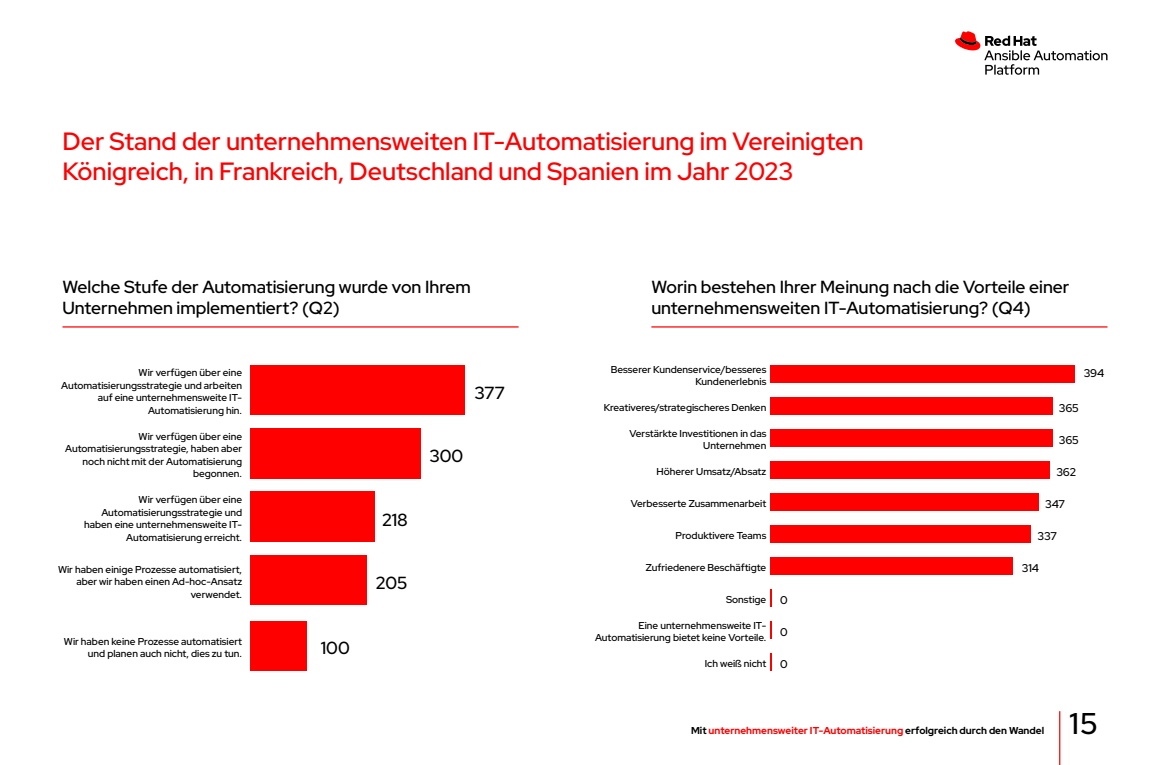
<style>
.page{position:relative;width:1170px;height:765px;background:#fff}
.page>*{position:absolute;margin:0;border:0;box-sizing:border-box;transform-origin:0 0}
.t1{font:500 30px "Red Hat Display";color:#000}
.t2{font:500 25px/30px "Red Hat Display";color:#f00}
.t3{font:500 17.5px/21px "Red Hat Display";color:#000}
.t4{font:500 11.25px "Red Hat Display";letter-spacing:-.01em;color:#000}
.t5{font:500 10px/12.5px "Red Hat Display";color:#000;text-align:right}
.t6{font:700 10px "Red Hat Display";color:#f00}
.s1{color:#000}
</style>
<div class="page">
<svg style="left:955px;top:31px;width:153px;height:44px"></svg>
<hr style="left:1059px;top:711px;width:1px;height:54px;background:#f00">
<hr style="left:62px;top:326px;width:457px;height:2px;background:#f00">
<div style="left:250px;top:365px;width:215px;height:50px;background:#f00"></div>
<div style="left:250px;top:428px;width:171px;height:50px;background:#f00"></div>
<div style="left:250px;top:492px;width:124px;height:50px;background:#f00"></div>
<div style="left:250px;top:555px;width:117px;height:50px;background:#f00"></div>
<hr style="left:651px;top:326px;width:457px;height:2px;background:#f00">
<div style="left:250px;top:621px;width:57px;height:50px;background:#f00"></div>
<div style="left:771px;top:429px;width:282px;height:18px;background:#f00"></div>
<div style="left:771px;top:461px;width:279px;height:18px;background:#f00"></div>
<div style="left:771px;top:493px;width:268px;height:18px;background:#f00"></div>
<div style="left:771px;top:525px;width:260px;height:18px;background:#f00"></div>
<div style="left:771px;top:557px;width:242px;height:18px;background:#f00"></div>
<div style="left:771px;top:365px;width:304px;height:17px;background:#f00"></div>
<div style="left:771px;top:397px;width:282px;height:18px;background:#f00"></div>
<svg style="left:771px;top:589px;width:1px;height:18px"></svg>
<svg style="left:771px;top:621px;width:1px;height:18px"></svg>
<svg style="left:771px;top:653px;width:1px;height:18px"></svg>
<h2 class="t2" style="left:62px;top:126px;width:803px">Der Stand der unternehmensweiten IT-Automatisierung im Vereinigten<br>Königreich, in Frankreich, Deutschland und Spanien im Jahr 2023</h2>
<h3 class="t3" style="left:62px;top:276px;width:410px">Welche Stufe der Automatisierung wurde von Ihrem<br>Unternehmen implementiert? (Q2)</h3>
<p class="t5" style="left:61px;top:366px;width:182px">Wir verfügen über eine<br>Automatisierungsstrategie und arbeiten auf eine unternehmensweite IT-<br>Automatisierung hin.</p>
<p class="t5" style="left:65px;top:430px;width:178px">Wir verfügen über eine<br>Automatisierungsstrategie, haben aber noch nicht mit der Automatisierung begonnen.</p>
<p class="t5" style="left:84px;top:493px;width:159px">Wir verfügen über eine<br>Automatisierungsstrategie und haben eine unternehmensweite IT-<br>Automatisierung erreicht.</p>
<p class="t5" style="left:58px;top:563px;width:186px">Wir haben einige Prozesse automatisiert, aber wir haben einen Ad-hoc-Ansatz verwendet.</p>
<p class="t5" style="left:64px;top:635px;width:180px">Wir haben keine Prozesse automatisiert und planen auch nicht, dies zu tun.</p>
<h3 class="t3" style="left:321px;top:637px;width:30px">100</h3>
<h3 class="t3" style="left:382px;top:509px;width:28px">218</h3>
<h3 class="t3" style="left:376px;top:572px;width:33px">205</h3>
<h3 class="t3" style="left:475px;top:382px;width:32px">377</h3>
<h3 class="t3" style="left:430px;top:445px;width:35px">300</h3>
<h3 class="t3" style="left:651px;top:276px;width:420px">Worin bestehen Ihrer Meinung nach die Vorteile einer unternehmensweiten IT-Automatisierung? (Q4)</h3>
<p class="t5" style="left:611px;top:363px;width:157px">Besserer Kundenservice/besseres<br>Kundenerlebnis</p>
<p class="t5" style="left:604px;top:401px;width:164px">Kreativeres/strategischeres Denken</p>
<p class="t5" style="left:630px;top:427px;width:138px">Verstärkte Investitionen in das<br>Unternehmen</p>
<p class="t5" style="left:657px;top:465px;width:111px">Höherer Umsatz/Absatz</p>
<p class="t5" style="left:631px;top:497px;width:137px">Verbesserte Zusammenarbeit</p>
<p class="t5" style="left:676px;top:529px;width:92px">Produktivere Teams</p>
<p class="t5" style="left:646px;top:561px;width:122px">Zufriedenere Beschäftigte</p>
<p class="t5" style="left:726px;top:593px;width:42px">Sonstige</p>
<p class="t5" style="left:595px;top:619px;width:173px">Eine unternehmensweite IT-<br>Automatisierung bietet keine Vorteile.</p>
<p class="t5" style="left:705px;top:657px;width:63px">Ich weiß nicht</p>
<p class="t4" style="left:780px;top:592px;width:9px">0</p>
<p class="t4" style="left:780px;top:624px;width:9px">0</p>
<p class="t4" style="left:780px;top:656px;width:9px">0</p>
<p class="t4" style="left:1084px;top:366px;width:22px">394</p>
<p class="t4" style="left:1059px;top:400px;width:22px">365</p>
<p class="t4" style="left:1059px;top:432px;width:22px">365</p>
<p class="t4" style="left:1056px;top:464px;width:21px">362</p>
<p class="t4" style="left:1045px;top:496px;width:22px">347</p>
<p class="t4" style="left:1038px;top:528px;width:21px">337</p>
<p class="t4" style="left:1022px;top:560px;width:19px">314</p>
<p class="t6" style="left:691px;top:724px;width:355px"><span class="s1">Mit</span> unternehmensweiter IT-Automatisierung <span class="s1">erfolgreich durch den Wandel</span></p>
<h1 class="t1" style="left:1069px;top:704px;width:30px">15</h1>
</div>
